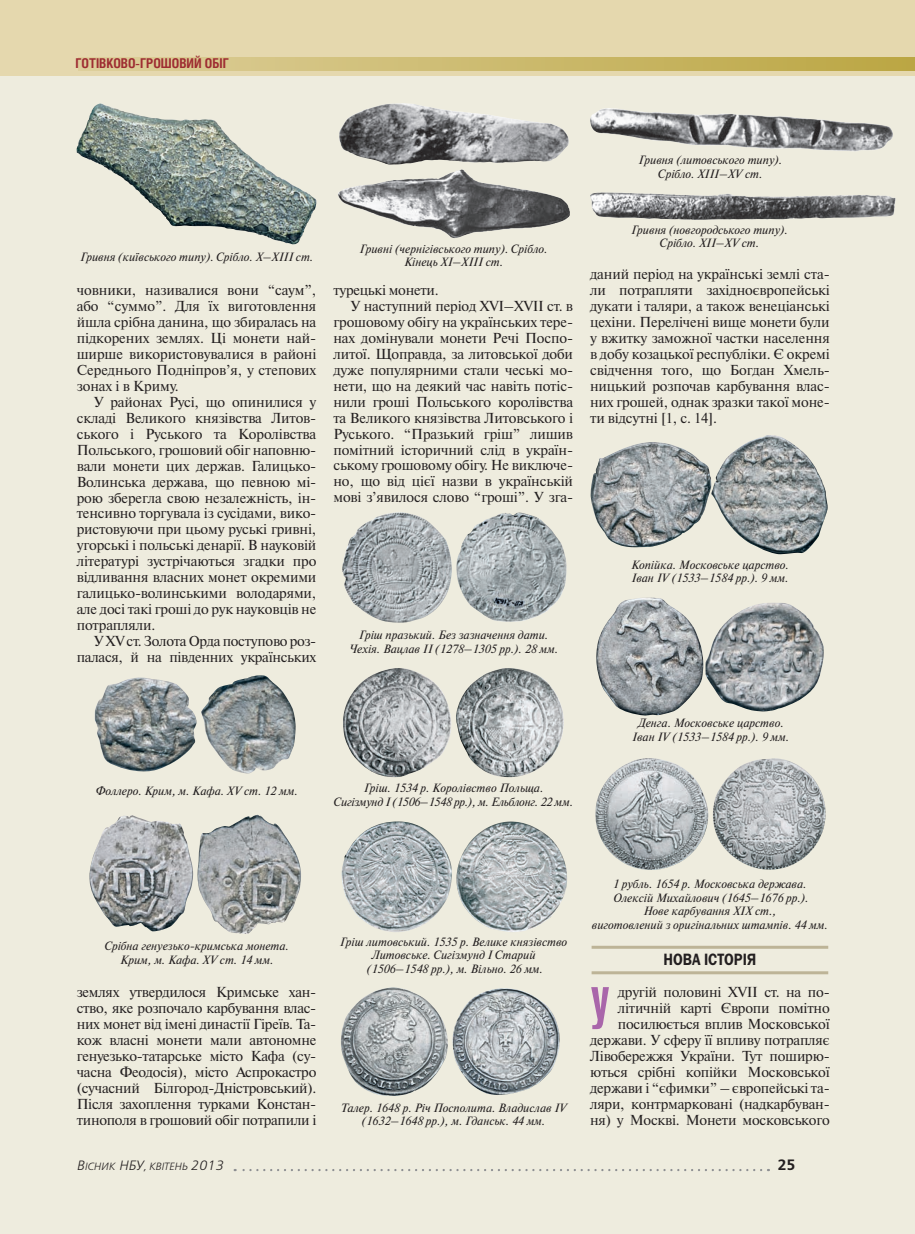
<style>
.page{position:relative;width:915px;height:1234px;background:#fff}
.page>*{position:absolute;margin:0;border:0;box-sizing:border-box;transform-origin:0 0}
.Aбзац_с_БУК_ч_б__N{font:60px "Compact C";color:#a966aa}
.ПОДЗАГОЛОВОК{font:16.5px "Franklin Gothic Demi C";color:#231f20;scale:.85 1}
.t1{font:15px "Free Set Demi Bold C";color:#231f20}
.Текст__N{font:14.4px/15.9px "Newton C";letter-spacing:-.01em;color:#231f20;text-align:justify}
.Aбзац_с_БУК_ч_б__N-2{font:14.4px/15.9px "Newton C";letter-spacing:-.015em;color:#231f20;text-align:right}
.РАЗДЕЛ{font:700 13.5px "Helios Cond";color:#9e2d32}
.Фото{font:italic 12px/13.5px "Newton C";color:#231f20;text-align:center}
.Фото-2{font:italic 12px/13.5px "Newton C";letter-spacing:-.02em;color:#231f20;text-align:center}
.t2{font:italic 10.5px "Free Set Light C";color:#231f20}
.s1{font-size:13.5px}
</style>
<div class="page">
<div style="left:0;top:0;width:914px;height:77px;background:#e5d8ae"></div>
<svg style="left:78px;top:57px;width:836px;height:14px"></svg>
<div style="left:0;top:77px;width:914px;height:1156px;background:#eeecde"></div>
<svg style="left:234px;top:1169px;width:527px;height:1px"></svg>
<hr style="left:591px;top:945px;width:237px;height:3px;background:#bdb497">
<hr style="left:591px;top:971px;width:237px;height:3px;background:#bdb497">
<img style="left:339px;top:103px;width:229px;height:62px">
<img style="left:338px;top:171px;width:120px;height:52px">
<img style="left:76px;top:104px;width:240px;height:140px">
<img style="left:590px;top:108px;width:302px;height:43px">
<img style="left:590px;top:192px;width:305px;height:28px">
<img style="left:89px;top:815px;width:104px;height:116px">
<img style="left:197px;top:814px;width:104px;height:120px">
<img style="left:201px;top:675px;width:94px;height:98px">
<img style="left:94px;top:677px;width:103px;height:95px">
<img style="left:452px;top:988px;width:107px;height:106px">
<img style="left:341px;top:987px;width:107px;height:108px">
<img style="left:343px;top:668px;width:108px;height:109px">
<img style="left:456px;top:668px;width:107px;height:109px">
<img style="left:456px;top:821px;width:111px;height:111px">
<img style="left:341px;top:821px;width:110px;height:111px">
<img style="left:342px;top:512px;width:109px;height:110px">
<img style="left:456px;top:512px;width:110px;height:109px">
<img style="left:713px;top:758px;width:112px;height:111px">
<img style="left:595px;top:758px;width:113px;height:111px">
<img style="left:596px;top:597px;width:107px;height:118px">
<img style="left:705px;top:603px;width:118px;height:108px">
<img style="left:590px;top:442px;width:121px;height:105px">
<img style="left:711px;top:435px;width:116px;height:119px">
<p class="РАЗДЕЛ" style="left:75px;top:55px;width:155px">ГОТІВКОВО-ГРОШОВИЙ ОБІГ</p>
<p class="Фото" style="left:638px;top:153px;width:145px">Гривня (литовського типу).<br>Срібло. XIII–XV ст.</p>
<p class="Фото" style="left:80px;top:250px;width:234px">Гривня (київського типу). Срібло. X–XIII ст.</p>
<p class="Фото" style="left:359px;top:242px;width:189px">Гривнi (чернігівського типу). Срібло.<br>Кінець XI–XIII ст.</p>
<p class="Текст__N" style="left:77px;top:282px;width:241px">човники, називалися вони “саум”, або “суммо”. Для їх виготовлення йшла срібна данина, що збиралась на підкорених землях. Ці монети най&shy;ширше використовувалися в районі Середнього Подніпров’я, у степових зонах і в Криму.</p>
<p class="Текст__N" style="left:77px;top:394px;width:241px;text-indent:17px">У районах Русі, що опинилися у складі Великого князівства Литов&shy;ського і Руського та Королівства Польського, грошовий обіг наповню&shy;вали монети цих держав. Галицько-Волинська держава, що певною мі&shy;рою зберегла свою незалежність, ін&shy;тенсивно торгувала із сусідами, вико&shy;ристовуючи при цьому руські гривні, угорські і польські денарії. В науковій літературі зустрічаються згадки про відливання власних монет окремими галицько-волинськими володарями, але досі такі гроші до рук науковців не потрапляли.</p>
<p class="Текст__N" style="left:77px;top:633px;width:241px;text-align:right">У XV ст. Золота Орда поступово роз&shy;палася, й на південних українських</p>
<p class="Текст__N" style="left:333px;top:282px;width:107px">турецькі монети.</p>
<p class="Текст__N" style="left:333px;top:298px;width:241px;text-indent:17px">У наступний період XVI–XVII ст. в грошовому обігу на українських тере&shy;нах домінували монети Речі Поспо&shy;литої. Щоправда, за литовської доби дуже популярними стали чеські мо&shy;нети, що на деякий час навіть потіс&shy;нили гроші Польського королівства та Великого князівства Литовського і Руського. “Празький гріш” лишив помітний історичний слід в україн&shy;ському грошовому обігу. Не виключе&shy;но, що від цієї назви в українській мові з’явилося слово “гроші”. У зга-</p>
<p class="Фото" style="left:349px;top:628px;width:210px">Гріш празький. Без зазначення дати.<br>Чехія. Вацлав ІІ (1278–1305 рр.). 28 мм.</p>
<p class="Фото" style="left:631px;top:223px;width:158px">Гривня (новгородського типу).<br>Срібло. XII–XV ст.</p>
<p class="Текст__N" style="left:590px;top:266px;width:241px">даний період на українські землі ста&shy;ли потрапляти західноєвропейські дукати і таляри, а також венеціанські цехіни. Перелічені вище монети були у вжитку заможної частки населення в добу козацької республіки. Є окремі свідчення того, що Богдан Хмель&shy;ницький розпочав карбування влас&shy;них грошей, однак зразки такої моне&shy;ти відсутні [1, с. 14].</p>
<p class="Фото" style="left:630px;top:558px;width:159px;text-align:left">Копійка. Московське царство.<br>Іван ІV (1533–1584 рр.). 9 мм.</p>
<p class="Фото" style="left:96px;top:784px;width:203px">Фоллеро. Крим, м. Кафа. ХV ст. 12 мм.</p>
<p class="Фото-2" style="left:334px;top:781px;width:240px">Гріш. 1534 р. Королівство Польща.<br>Сигізмунд І (1506–1548 рр.), м. Ельблонг. 22 мм.</p>
<p class="Фото" style="left:632px;top:716px;width:158px">Денга. Московське царство.<br>Іван ІV (1533–1584 рр.). 9 мм.</p>
<p class="Фото" style="left:105px;top:939px;width:186px">Срібна генуезько-кримська монета.<br>Крим, м. Кафа. ХV ст. 14 мм.</p>
<p class="Текст__N" style="left:77px;top:984px;width:241px">землях утвердилося Кримське хан&shy;ство, яке розпочало карбування влас&shy;них монет від імені династії Гіреїв. Та&shy;кож власні монети мали автономне генуезько-татарське місто Кафа (су&shy;часна Феодосія), місто Аспрокастро (сучасний Білгород-Дністровський).<br>Після захоплення турками Констан&shy;тинополя в грошовий обіг потрапили і</p>
<p class="Фото" style="left:340px;top:934px;width:229px">Гріш литовський. 1535 р. Велике князівство<br>Литовське. Сигізмунд І Старий (1506–1548 рр.), м. Вільно. 26 мм.</p>
<p class="Фото" style="left:340px;top:1100px;width:227px">Талер. 1648 р. Річ Посполита. Владислав ІV (1632–1648 рр.), м. Гданськ. 44 мм.</p>
<p class="Фото" style="left:591px;top:877px;width:237px">1 рубль. 1654 р. Московська держава.<br>Олексій Михайлович (1645–1676 рр.).<br>Нове карбування ХІХ ст.,<br>виготовлений з оригінальних штампів. 44 мм.</p>
<p class="ПОДЗАГОЛОВОК" style="left:663px;top:950px;width:111px">НОВА ІСТОРІЯ</p>
<p class="Aбзац_с_БУК_ч_б__N-2" style="left:590px;top:984px;width:241px">другій половині XVII ст. на по&shy;літичній карті Європи помітно посилюється вплив Московської держави. У сферу її впливу потрапляє Лівобережжя України. Тут поширю&shy;ються срібні копійки Московської держави і “єфимки” – європейські та&shy;ляри, контрмарковані (надкарбуван&shy;ня) у Москві. Монети московського</p>
<p class="Aбзац_с_БУК_ч_б__N" style="left:590px;top:978px;width:21px">У</p>
<p class="t2" style="left:77px;top:1160px;width:148px"><span class="s1">В</span>ІСНИК <span class="s1">НБУ</span>, КВІТЕНЬ <span class="s1">2013</span></p>
<p class="t1" style="left:777px;top:1155px;width:20px">25</p>
</div>
